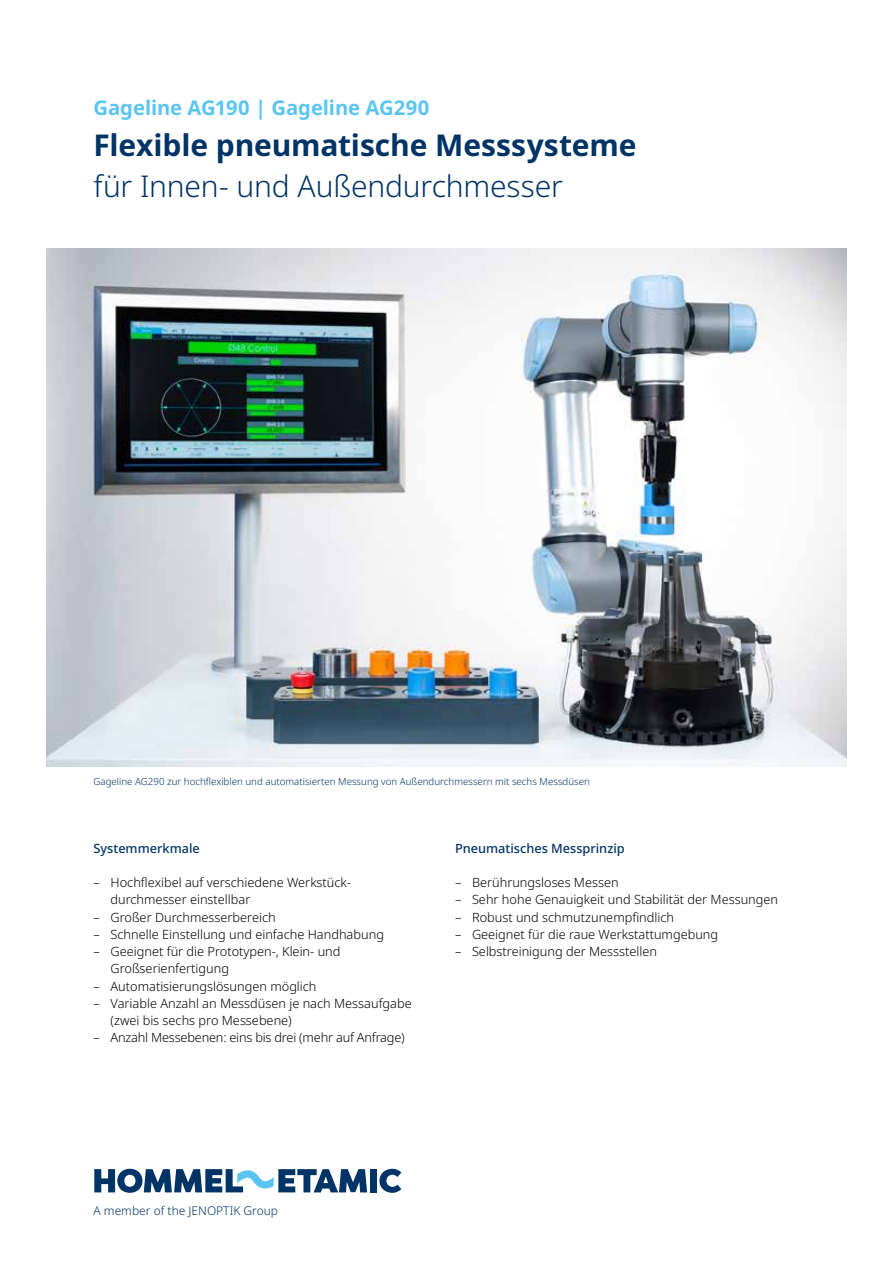
<style>
.page{position:relative;width:893px;height:1263px;background:#fff}
.page>*{position:absolute;margin:0;border:0;box-sizing:border-box;transform-origin:0 0}
.t1{font:700 30px "Noto Sans";letter-spacing:-.005em;color:#003466}
.t2{font:300 30px "Noto Sans";letter-spacing:-.005em;color:#003466}
.t3{font:700 20.25px "Noto Sans";letter-spacing:-.005em;color:#5bc5f2}
.t4{font:300 12.75px/17.2px "Noto Sans";color:#000}
.t5{font:500 12.75px "Noto Sans";color:#003466}
.t6{font:300 12px "Noto Sans";color:#003466}
.t7{font:300 9.75px "Noto Sans";color:#003466}
</style>
<div class="page">
<svg style="left:94px;top:1169px;width:273px;height:24px"></svg>
<div style="left:370px;top:1169px;width:7px;height:23px;background:#003466"></div>
<svg style="left:379px;top:1169px;width:22px;height:24px"></svg>
<img style="left:47px;top:249px;width:799px;height:517px">
<h2 class="t3" style="left:94px;top:96px;width:337px">Gageline AG190 | Gageline AG290</h2>
<h1 class="t1" style="left:94px;top:128px;width:544px">Flexible pneumatische Messsysteme</h1>
<h1 class="t2" style="left:94px;top:169px;width:471px">für Innen- und Außendurchmesser</h1>
<p class="t7" style="left:93px;top:776px;width:498px">Gageline AG290 zur hochflexiblen und automatisierten Messung von Außendurchmessern mit sechs Messdüsen</p>
<p class="t5" style="left:94px;top:841px;width:108px">Systemmerkmale</p>
<p class="t4" style="left:111px;top:874px;width:242px;text-indent:-17px">– Hochflexibel auf verschiedene Werkstück&shy;durchmesser einstellbar</p>
<p class="t4" style="left:94px;top:909px;width:184px">– Großer Durchmesserbereich</p>
<p class="t4" style="left:94px;top:926px;width:292px">– Schnelle Einstellung und einfache Handhabung</p>
<p class="t4" style="left:111px;top:943px;width:231px;text-indent:-17px">– Geeignet für die Prototypen-, Klein- und<br>Großserienfertigung</p>
<p class="t4" style="left:94px;top:978px;width:225px">– Automatisierungslösungen möglich</p>
<p class="t4" style="left:111px;top:995px;width:303px;text-indent:-17px">– Variable Anzahl an Messdüsen je nach Messaufgabe (zwei bis sechs pro Messebene)</p>
<p class="t4" style="left:94px;top:1029px;width:313px">– Anzahl Messebenen: eins bis drei (mehr auf Anfrage)</p>
<p class="t5" style="left:455px;top:841px;width:171px">Pneumatisches Messprinzip</p>
<p class="t4" style="left:455px;top:874px;width:165px">– Berührungsloses Messen</p>
<p class="t4" style="left:455px;top:891px;width:325px">– Sehr hohe Genauigkeit und Stabilität der Messungen</p>
<p class="t4" style="left:455px;top:909px;width:221px">– Robust und schmutzunempfindlich</p>
<p class="t4" style="left:455px;top:926px;width:265px">– Geeignet für die raue Werkstattumgebung</p>
<p class="t4" style="left:455px;top:943px;width:204px">– Selbstreinigung der Messstellen</p>
<p class="t6" style="left:94px;top:1204px;width:186px">A member of the JENOPTIK Group</p>
</div>
